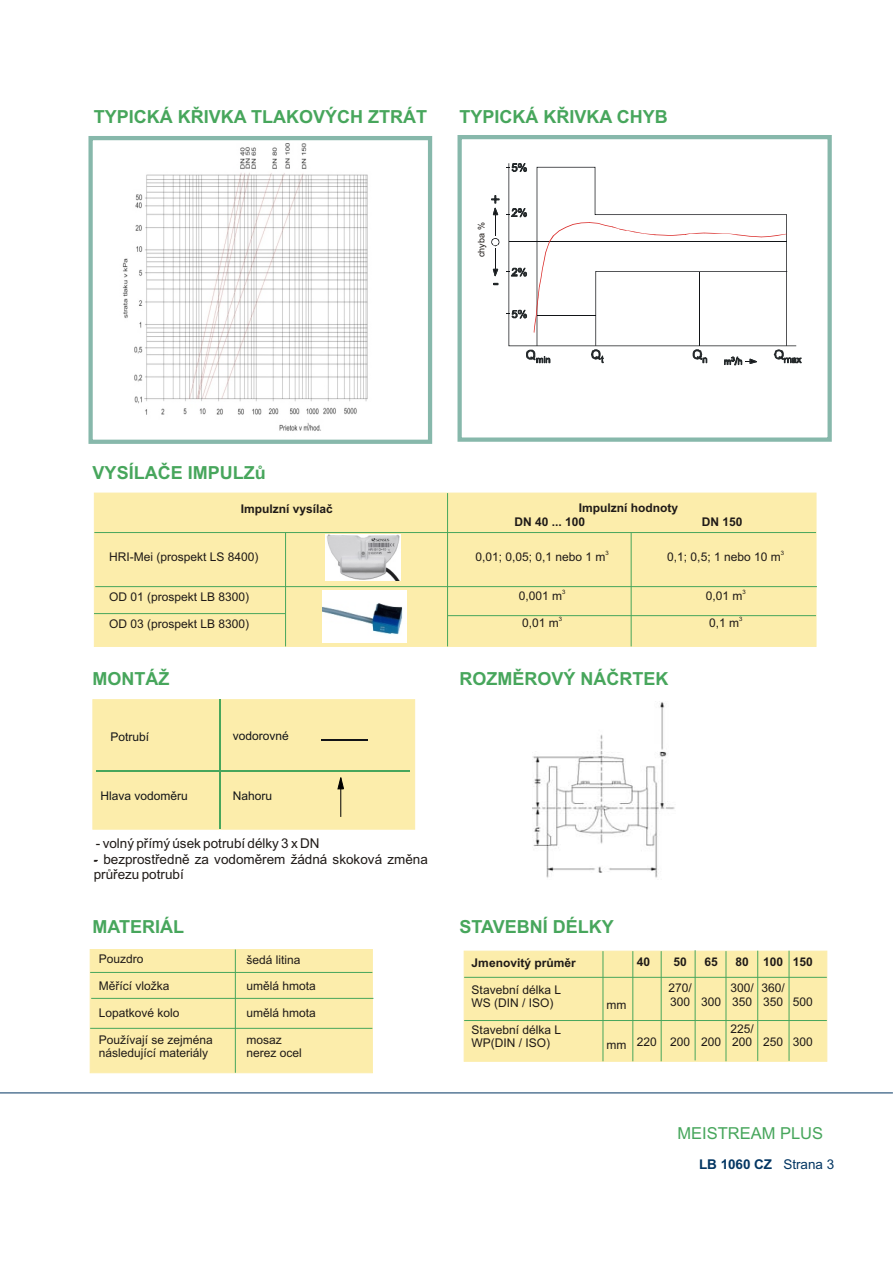
<style>
.page{position:relative;width:894px;height:1263px;background:#fff}
.page>*{position:absolute;margin:0;border:0;box-sizing:border-box;transform-origin:0 0}
.t1{font:700 18px "Arial";color:#47a65c}
.t2{font:16.5px "Arial";color:#47a65c}
.t3{font:13.5px/15.1px "Arial";color:#1f1a17}
.t4{font:700 13.5px "Arial";letter-spacing:-.005em;color:#033663}
.t5{font:12px/13.4px "Arial";color:#1f1a17}
.t6{font:700 12px/13.4px "Arial";color:#1f1a17}
.t7{font:12px "Arial";color:#121417}
.t8{font:10.5px "Arial";color:#1f1a17}
.t9{font:9px "Arial";letter-spacing:.005em;color:#1f1a17}
.t10{font:6px "Arial";color:#1f1a17}
.s1{font-weight:400}
</style>
<div class="page">
<img style="left:122px;top:144px;width:246px;height:287px">
<div style="left:88px;top:136px;width:344px;height:308px;border:4px solid #87b8ab"></div>
<div style="left:458px;top:135px;width:374px;height:307px;border:4px solid #87b8ab"></div>
<hr style="left:0;top:1093px;width:893px;height:1px;background:#033663">
<div style="left:93px;top:700px;width:322px;height:129px;background:#fcedab"></div>
<hr style="left:96px;top:770px;width:314px;height:1px;background:#47a65c">
<hr style="left:220px;top:700px;width:1px;height:129px;background:#47a65c">
<hr style="left:321px;top:739px;width:46px;height:2px;background:#121417">
<hr style="left:341px;top:778px;width:1px;height:39px;background:#000">
<svg style="left:338px;top:777px;width:6px;height:12px"></svg>
<img style="left:533px;top:702px;width:142px;height:176px">
<hr style="left:509px;top:163px;width:1px;height:183px;background:#121417">
<hr style="left:509px;top:345px;width:287px;height:1px;background:#121417">
<hr style="left:595px;top:271px;width:1px;height:75px;background:#121417">
<hr style="left:537px;top:167px;width:1px;height:179px;background:#121417">
<hr style="left:537px;top:167px;width:58px;height:1px;background:#121417">
<hr style="left:595px;top:167px;width:1px;height:48px;background:#121417">
<hr style="left:595px;top:214px;width:192px;height:1px;background:#121417">
<hr style="left:786px;top:215px;width:1px;height:131px;background:#121417">
<hr style="left:509px;top:242px;width:278px;height:1px;background:#121417">
<hr style="left:699px;top:273px;width:1px;height:73px;background:#121417">
<svg style="left:526px;top:350px;width:24px;height:13px"></svg>
<svg style="left:693px;top:349px;width:14px;height:14px"></svg>
<svg style="left:591px;top:349px;width:13px;height:14px"></svg>
<svg style="left:774px;top:349px;width:28px;height:14px"></svg>
<svg style="left:724px;top:357px;width:33px;height:8px"></svg>
<svg style="left:491px;top:195px;width:8px;height:82px"></svg>
<svg style="left:506px;top:163px;width:21px;height:9px"></svg>
<svg style="left:506px;top:208px;width:21px;height:9px"></svg>
<svg style="left:506px;top:268px;width:21px;height:9px"></svg>
<svg style="left:506px;top:310px;width:21px;height:9px"></svg>
<svg style="left:534px;top:222px;width:253px;height:111px"></svg>
<div style="left:94px;top:493px;width:722px;height:154px;background:#fcedab"></div>
<hr style="left:94px;top:532px;width:722px;height:1px;background:#47a65c">
<hr style="left:95px;top:586px;width:722px;height:1px;background:#47a65c">
<hr style="left:94px;top:613px;width:191px;height:1px;background:#47a65c">
<hr style="left:285px;top:533px;width:1px;height:113px;background:#47a65c">
<hr style="left:447px;top:493px;width:1px;height:153px;background:#47a65c">
<hr style="left:631px;top:533px;width:1px;height:113px;background:#47a65c">
<img style="left:325px;top:535px;width:75px;height:46px">
<hr style="left:448px;top:615px;width:368px;height:1px;background:#47a65c">
<img style="left:323px;top:590px;width:84px;height:53px">
<div style="left:90px;top:949px;width:283px;height:124px;background:#fcedab"></div>
<hr style="left:90px;top:972px;width:282px;height:1px;background:#47a65c">
<hr style="left:91px;top:998px;width:282px;height:1px;background:#47a65c">
<hr style="left:90px;top:1028px;width:282px;height:1px;background:#47a65c">
<hr style="left:235px;top:950px;width:1px;height:123px;background:#47a65c">
<div style="left:464px;top:951px;width:363px;height:110px;background:#fcedab"></div>
<hr style="left:464px;top:977px;width:363px;height:1px;background:#47a65c">
<hr style="left:464px;top:1020px;width:363px;height:1px;background:#47a65c">
<hr style="left:633px;top:951px;width:1px;height:110px;background:#47a65c">
<hr style="left:603px;top:951px;width:1px;height:110px;background:#47a65c">
<hr style="left:661px;top:951px;width:1px;height:110px;background:#47a65c">
<hr style="left:695px;top:950px;width:1px;height:110px;background:#47a65c">
<hr style="left:726px;top:951px;width:1px;height:110px;background:#47a65c">
<hr style="left:757px;top:951px;width:1px;height:110px;background:#47a65c">
<hr style="left:789px;top:951px;width:1px;height:110px;background:#47a65c">
<h1 class="t1" style="left:94px;top:110px;width:335px">TYPICKÁ KØIVKA TLAKOVÝCH ZTRÁT</h1>
<h1 class="t1" style="left:460px;top:110px;width:210px">TYPICKÁ KØIVKA CHYB</h1>
<p class="t9" style="left:478px;top:257px;width:36px;rotate:-90deg">chyba %</p>
<h1 class="t1" style="left:93px;top:466px;width:175px">VYSÍLAÈE IMPULZù</h1>
<p class="t6" style="left:241px;top:503px;width:94px">Impulzní vysílaè</p>
<p class="t6" style="left:514px;top:502px;width:165px;text-indent:64px">Impulzní hodnoty<br>DN 40 ... 100</p>
<p class="t6" style="left:702px;top:516px;width:42px">DN 150</p>
<p class="t5" style="left:109px;top:551px;width:151px">HRI-Mei (prospekt LS 8400)</p>
<p class="t5" style="left:109px;top:591px;width:142px">OD 01 (prospekt LB 8300)</p>
<p class="t5" style="left:109px;top:618px;width:142px">OD 03 (prospekt LB 8300)</p>
<h1 class="t1" style="left:93px;top:672px;width:78px">MONTÁŽ</h1>
<p class="t7" style="left:110px;top:733px;width:40px">Potrubí</p>
<p class="t7" style="left:233px;top:732px;width:58px">vodorovné</p>
<p class="t7" style="left:101px;top:791px;width:89px">Hlava vodomìru</p>
<p class="t7" style="left:233px;top:791px;width:41px">Nahoru</p>
<p class="t3" style="left:96px;top:837px;width:225px">- volný pøímý úsek potrubí délky 3 x DN</p>
<p class="t3" style="left:94px;top:852px;width:336px">- bezprostøednì za vodomìrem žádná skoková zmìna prùøezu potrubí</p>
<h1 class="t1" style="left:93px;top:920px;width:93px">MATERIÁL</h1>
<p class="t8" style="left:94px;top:856px;width:5px">-</p>
<p class="t5" style="left:99px;top:953px;width:46px">Pouzdro</p>
<p class="t5" style="left:99px;top:980px;width:72px">Mìøící vložka</p>
<p class="t5" style="left:99px;top:1007px;width:82px">Lopatkové kolo</p>
<p class="t5" style="left:99px;top:1034px;width:116px">Používají se zejména následující materiály</p>
<p class="t5" style="left:246px;top:954px;width:56px">šedá litina</p>
<p class="t5" style="left:246px;top:981px;width:71px">umìlá hmota</p>
<p class="t5" style="left:246px;top:1007px;width:71px">umìlá hmota</p>
<p class="t5" style="left:246px;top:1034px;width:57px">mosaz nerez ocel</p>
<p class="t10" style="left:605px;top:551px;width:5px">3</p>
<p class="t5" style="left:475px;top:551px;width:132px">0,01; 0,05; 0,1 nebo 1 m</p>
<p class="t10" style="left:562px;top:590px;width:5px">3</p>
<p class="t5" style="left:519px;top:591px;width:45px">0,001 m</p>
<p class="t10" style="left:559px;top:617px;width:5px">3</p>
<p class="t5" style="left:522px;top:617px;width:38px">0,01 m</p>
<p class="t10" style="left:781px;top:551px;width:5px">3</p>
<p class="t5" style="left:667px;top:551px;width:115px">0,1; 0,5; 1 nebo 10 m</p>
<p class="t10" style="left:742px;top:590px;width:5px">3</p>
<p class="t5" style="left:706px;top:591px;width:38px">0,01 m</p>
<p class="t10" style="left:739px;top:617px;width:5px">3</p>
<p class="t5" style="left:709px;top:617px;width:32px">0,1 m</p>
<h1 class="t1" style="left:460px;top:672px;width:210px">ROZMÌROVÝ NÁÈRTEK</h1>
<h1 class="t1" style="left:460px;top:920px;width:156px">STAVEBNÍ DÉLKY</h1>
<p class="t6" style="left:472px;top:957px;width:106px">Jmenovitý pr mìr</p>
<p class="t5" style="left:472px;top:984px;width:91px">Stavební délka L<br>WS (DIN / ISO)</p>
<p class="t5" style="left:472px;top:1024px;width:91px">Stavební délka L<br>WP(DIN / ISO)</p>
<p class="t6" style="left:546px;top:957px;width:9px">ù</p>
<p class="t5" style="left:607px;top:999px;width:21px">mm</p>
<p class="t5" style="left:607px;top:1039px;width:21px">mm</p>
<p class="t6" style="left:637px;top:956px;width:15px">40</p>
<p class="t5" style="left:637px;top:1036px;width:22px">220</p>
<p class="t6" style="left:674px;top:956px;width:15px">50</p>
<p class="t5" style="left:669px;top:983px;width:25px">270/<br>300</p>
<p class="t5" style="left:670px;top:1036px;width:22px">200</p>
<p class="t6" style="left:705px;top:956px;width:15px">65</p>
<p class="t5" style="left:701px;top:996px;width:22px">300</p>
<p class="t5" style="left:701px;top:1036px;width:22px">200</p>
<p class="t6" style="left:736px;top:956px;width:15px">80</p>
<p class="t5" style="left:731px;top:983px;width:25px">300/<br>350</p>
<p class="t5" style="left:731px;top:1023px;width:25px">225/<br>200</p>
<p class="t6" style="left:763px;top:956px;width:22px">100</p>
<p class="t5" style="left:762px;top:983px;width:25px">360/<br>350</p>
<p class="t5" style="left:763px;top:1036px;width:22px">250</p>
<p class="t6" style="left:793px;top:956px;width:22px">150</p>
<p class="t5" style="left:793px;top:996px;width:22px">500</p>
<p class="t5" style="left:793px;top:1036px;width:22px">300</p>
<h2 class="t2" style="left:677px;top:1127px;width:147px">MEISTREAM PLUS</h2>
<p class="t4" style="left:699px;top:1159px;width:137px">LB 1060 CZ <span class="s1">Strana 3</span></p>
</div>
